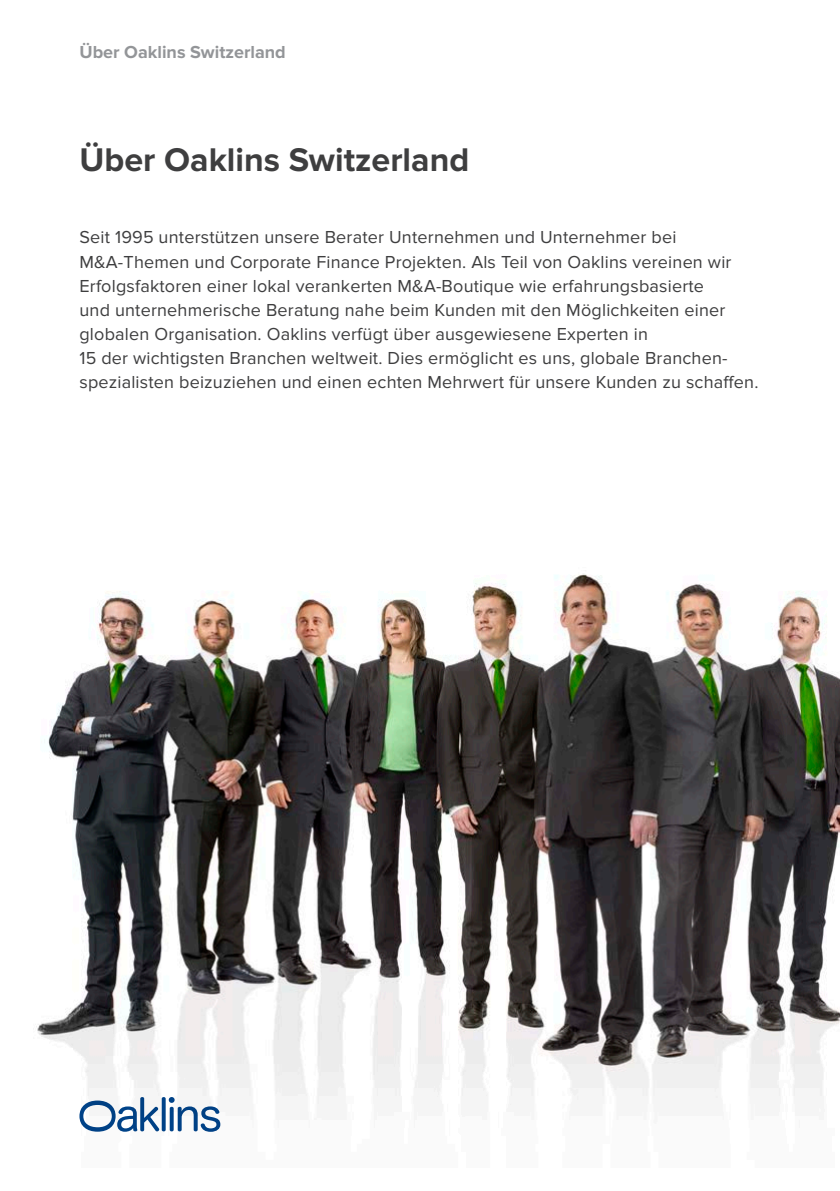
<style>
.page{position:relative;width:840px;height:1191px;background:#fff}
.page>*{position:absolute;margin:0;border:0;box-sizing:border-box;transform-origin:0 0}
._03_headline_level_1{font:700 34px "Proxima Nova";color:#3e3e3f}
._01_bodycopy{font:18px/24px "Proxima Nova";letter-spacing:.01em;color:#3e3e3f}
._03_headline_level_1-2{font:700 18px "Proxima Nova";color:#939598}
</style>
<div class="page">
<img style="left:36px;top:574px;width:803px;height:558px">
<p class="_03_headline_level_1-2" style="left:79px;top:42px;width:208px">Über Oaklins Switzerland</p>
<p class="_03_headline_level_1" style="left:79px;top:140px;width:391px">Über Oaklins Switzerland</p>
<p class="_01_bodycopy" style="left:79px;top:226px;width:680px">Seit 1995 unterstützen unsere Berater Unternehmen und Unternehmer bei M&amp;A-Themen und Corporate Finance Projekten. Als Teil von Oaklins vereinen wir Erfolgsfaktoren einer lokal verankerten M&amp;A-Boutique wie erfahrungsbasierte<br>und unternehmerische Beratung nahe beim Kunden mit den Möglichkeiten einer globalen Organisation. Oaklins verfügt über ausgewiesene Experten in<br>15 der wichtigsten Branchen weltweit. Dies ermöglicht es uns, globale Branchen&shy;spezialisten beizuziehen und einen echten Mehrwert für unsere Kunden zu schaffen.</p>
</div>
